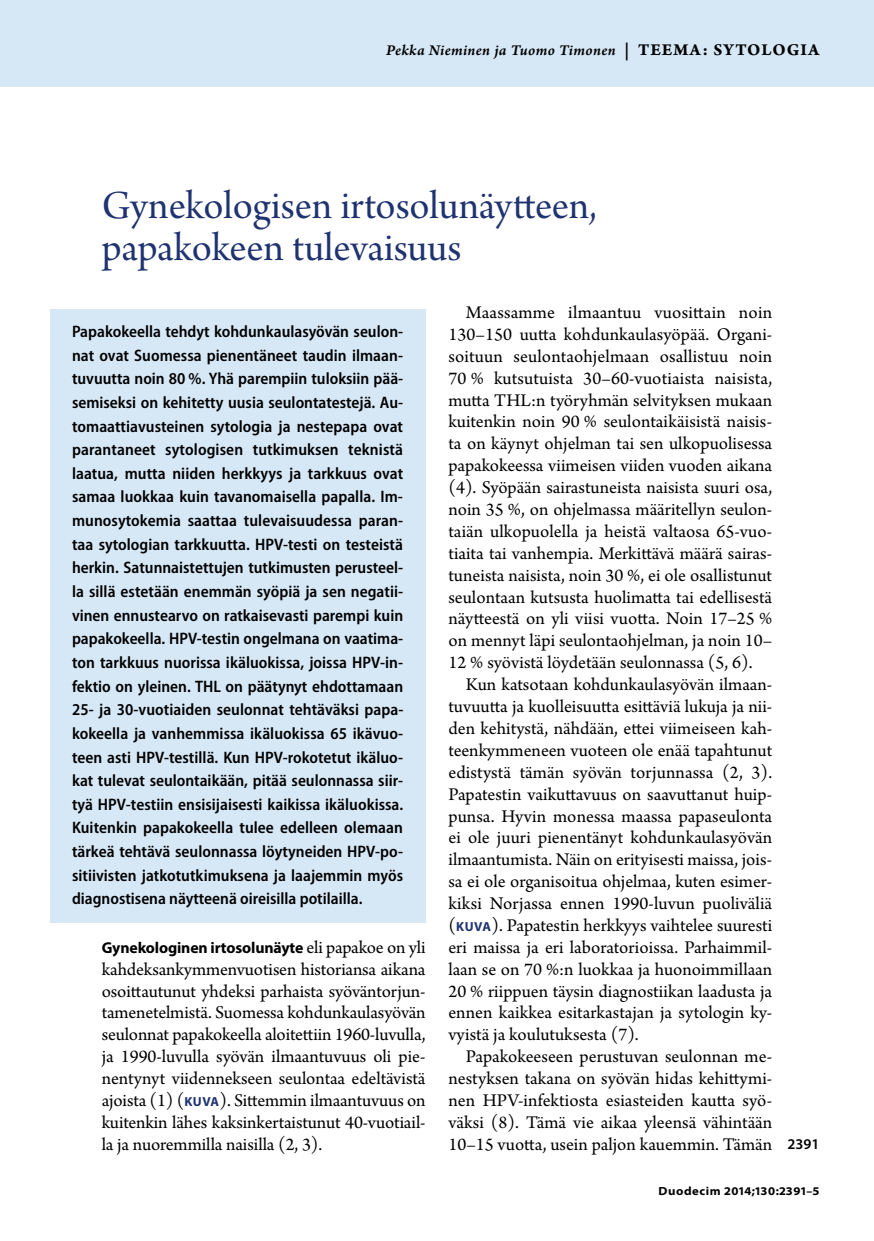
<style>
.page{position:relative;width:874px;height:1241px;background:#fff}
.page>*{position:absolute;margin:0;border:0;box-sizing:border-box;transform-origin:0 0}
.t1{font:42px/42px "Arno Pro Subhead";letter-spacing:-.005em;color:#203371}
.t2{font:18.9px/21.9px "Arno Pro";color:#000;text-align:justify}
.t3{font:600 semi-condensed 16.62px/23.6px "Myriad Pro";color:#000;text-align:justify}
.t4{font:15.75px "Arno Pro Smbd Italic Sm Text";letter-spacing:.025em;color:#000}
.t5{font:700 15.75px "Myriad Pro";letter-spacing:-.01em;color:#000}
.t6{font:600 14.88px "Myriad Pro";color:#000}
.t7{font:700 semi-expanded 11.9px "Myriad Pro";letter-spacing:.05em;color:#000}
.s1{font-family:"Arno Pro Bold Sm Text";font-size:17.5px}
.s2{font-family:"Arno Pro";font-weight:400;font-size:18.9px}
.s3{font-family:"Myriad Pro";font-weight:700;font-size:13.12px;color:#203371}
</style>
<div class="page">
<div style="left:0;top:0;width:873px;height:87px;background:#d6e8f6"></div>
<div style="left:50px;top:309px;width:375px;height:612px;background:#d6e8f6"></div>
<p class="t4" style="left:386px;top:40px;width:434px">Pekka Nieminen ja Tuomo Timonen <span class="s1">| TEEMA: SYTOLOGIA</span></p>
<h1 class="t1" style="left:102px;top:186px;width:496px">Gynekologisen irtosolunäytteen, papakokeen tulevaisuus</h1>
<p class="t3" style="left:72px;top:319px;width:333px">Papakokeella tehdyt kohdunkaulasyövän seulon&shy;nat ovat Suomessa pienentäneet taudin ilmaan&shy;tuvuutta noin 80 %. Yhä parempiin tuloksiin pää&shy;semiseksi on kehitetty uusia seulontatestejä. Au&shy;tomaattiavusteinen sytologia ja nestepapa ovat parantaneet sytologisen tutkimuksen teknistä laatua, mutta niiden herkkyys ja tarkkuus ovat samaa luokkaa kuin tavanomaisella papalla. Im&shy;munosytokemia saattaa tulevaisuudessa paran&shy;taa sytologian tarkkuutta. HPV-testi on testeistä herkin. Satunnaistettujen tutkimusten perusteel&shy;la sillä estetään enemmän syöpiä ja sen negatii&shy;vinen ennustearvo on ratkaisevasti parempi kuin papakokeella. HPV-testin ongelmana on vaatima&shy;ton tarkkuus nuorissa ikäluokissa, joissa HPV-in&shy;fektio on yleinen. THL on päätynyt ehdottamaan 25- ja 30-vuotiaiden seulonnat tehtäväksi papa&shy;kokeella ja vanhemmissa ikäluokissa 65 ikävuo&shy;teen asti HPV-testillä. Kun HPV-rokotetut ikäluo&shy;kat tulevat seulontaikään, pitää seulonnassa siir&shy;tyä HPV-testiin ensisijaisesti kaikissa ikäluokissa.<br>Kuitenkin papakokeella tulee edelleen olemaan tärkeä tehtävä seulonnassa löytyneiden HPV-po&shy;sitiivisten jatkotutkimuksena ja laajemmin myös diagnostisena näytteenä oireisilla potilailla.</p>
<p class="t5" style="left:102px;top:937px;width:325px">Gynekologinen irtosolunäyte <span class="s2">eli papakoe on yli</span></p>
<p class="t2" style="left:102px;top:958px;width:325px">kahdeksankymmenvuotisen historiansa aikana osoittautunut yhdeksi parhaista syöväntorjun&shy;tamenetelmistä. Suomessa kohdunkaulasyövän seulonnat papakokeella aloitettiin 1960-luvulla, ja 1990-luvulla syövän ilmaantuvuus oli pie&shy;nentynyt viidennekseen seulontaa edeltävistä ajoista (1) (<span class="s3">KUVA</span>). Sittemmin ilmaantuvuus on kuitenkin lähes kaksinkertaistunut 40-vuotiail&shy;la ja nuoremmilla naisilla (2, 3).</p>
<p class="t2" style="left:448px;top:302px;width:325px;text-indent:17px">Maassamme ilmaantuu vuosittain noin 130–150 uutta kohdunkaulasyöpää. Organi&shy;soituun seulontaohjelmaan osallistuu noin 70 % kutsutuista 30–60-vuotiaista naisista, mutta THL:n työryhmän selvityksen mukaan kuitenkin noin 90 % seulontaikäisistä naisis&shy;ta on käynyt ohjelman tai sen ulkopuolisessa papakokeessa viimeisen viiden vuoden aikana (4). Syöpään sairastuneista naisista suuri osa, noin 35 %, on ohjelmassa määritellyn seulon&shy;taiän ulkopuolella ja heistä valtaosa 65-vuo&shy;tiaita tai vanhempia. Merkittävä määrä sairas&shy;tuneista naisista, noin 30 %, ei ole osallistunut seulontaan kutsusta huolimatta tai edellisestä näytteestä on yli viisi vuotta. Noin 17–25 % on mennyt läpi seulontaohjelman, ja noin 10– 12 % syövistä löydetään seulonnassa (5, 6).</p>
<p class="t2" style="left:448px;top:674px;width:325px;text-indent:17px">Kun katsotaan kohdunkaulasyövän ilmaan&shy;tuvuutta ja kuolleisuutta esittäviä lukuja ja nii&shy;den kehitystä, nähdään, ettei viimeiseen kah&shy;teenkymmeneen vuoteen ole enää tapahtunut edistystä tämän syövän torjunnassa (2, 3).<br>Papatestin vaikuttavuus on saavuttanut huip&shy;punsa. Hyvin monessa maassa papaseulonta ei ole juuri pienentänyt kohdunkaulasyövän ilmaantumista. Näin on erityisesti maissa, jois&shy;sa ei ole organisoitua ohjelmaa, kuten esimer&shy;kiksi Norjassa ennen 1990-luvun puoliväliä (<span class="s3">KUVA</span>). Papatestin herkkyys vaihtelee suuresti eri maissa ja eri laboratorioissa. Parhaimmil&shy;laan se on 70 %:n luokkaa ja huonoimmillaan 20 % riippuen täysin diagnostiikan laadusta ja ennen kaikkea esitarkastajan ja sytologin ky&shy;vyistä ja koulutuksesta (7).</p>
<p class="t2" style="left:448px;top:1046px;width:325px;text-indent:17px">Papakokeeseen perustuvan seulonnan me&shy;nestyksen takana on syövän hidas kehittymi&shy;nen HPV-infektiosta esiasteiden kautta syö&shy;väksi (8). Tämä vie aikaa yleensä vähintään 10–15 vuotta, usein paljon kauemmin. Tämän</p>
<p class="t6" style="left:787px;top:1134px;width:33px">2391</p>
<p class="t7" style="left:658px;top:1182px;width:162px">Duodecim 2014;130:2391–5</p>
</div>
